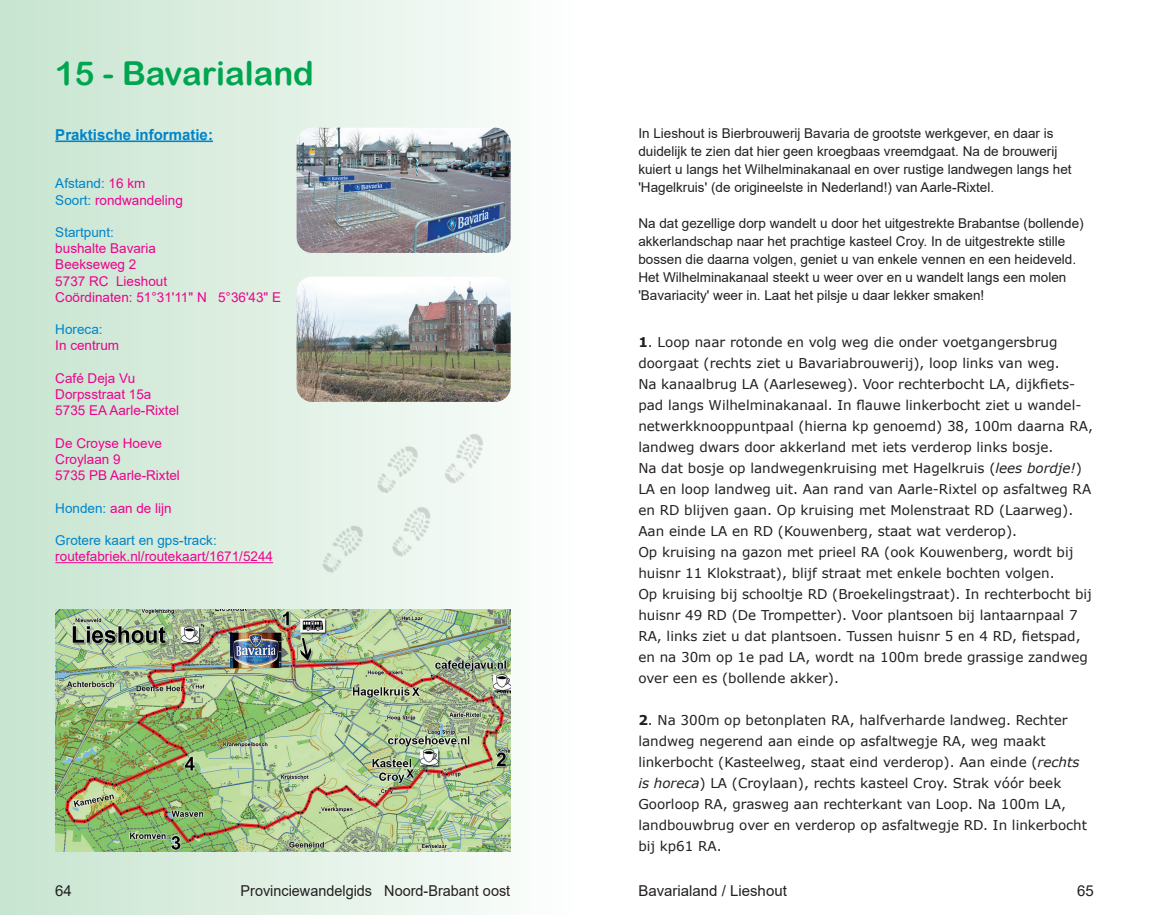
<style>
.page{position:relative;width:1149px;height:915px;background:#fff}
.page>*{position:absolute;margin:0;border:0;box-sizing:border-box;transform-origin:0 0}
.t1{font:33px "Arial Rounded MT Bold";color:#00a54f}
.t2{font:15px "Arial";color:#231f20;scale:.96 1}
.t3{font:15px "Arial";color:#231f20}
.t4{font:700 15px "Arial";color:#0084ca}
.t5{font:13.5px/21px "Verdana";color:#231f20}
.t6{font:13.5px/18px "Arial";color:#231f20}
.t7{font:13.5px/16.2px "Arial";color:#ed028c}
.t8{font:13.5px "Arial";color:#0084ca}
.s1{color:#0084ca}
.s2{font-weight:700}
.s3{font-style:italic}
</style>
<div class="page">
<div style="left:0;top:0;width:574px;height:914px;background:linear-gradient(to right,#c7e4cf,#fcfdfc)"></div>
<hr style="left:55px;top:140px;width:158px;height:2px;background:#0084ca">
<hr style="left:55px;top:562px;width:218px;height:1px;background:#ed028c">
<img style="left:296px;top:276px;width:214px;height:126px">
<img style="left:305px;top:402px;width:196px;height:203px">
<img style="left:296px;top:128px;width:214px;height:125px">
<img style="left:55px;top:609px;width:455px;height:241px">
<h1 class="t1" style="left:55px;top:53px;width:260px">15 - Bavarialand</h1>
<p class="t4" style="left:55px;top:124px;width:159px">Praktische informatie:</p>
<p class="t7" style="left:55px;top:175px;width:129px"><span class="s1">Afstand:</span> 16 km<br><span class="s1">Soort:</span> rondwandeling</p>
<p class="t8" style="left:55px;top:223px;width:60px">Startpunt:</p>
<p class="t7" style="left:55px;top:240px;width:227px">bushalte Bavaria<br>Beekseweg 2<br>5737 RC Lieshout<br>Coördinaten: 51°31'11" N 5°36'43" E</p>
<p class="t8" style="left:55px;top:320px;width:49px">Horeca:</p>
<p class="t7" style="left:55px;top:337px;width:65px">In centrum</p>
<p class="t7" style="left:55px;top:370px;width:125px">Café Deja Vu<br>Dorpsstraat 15a<br>5735 EA Aarle-Rixtel</p>
<p class="t7" style="left:55px;top:434px;width:126px">De Croyse Hoeve<br>Croylaan 9<br>5735 PB Aarle-Rixtel</p>
<p class="t7" style="left:55px;top:499px;width:118px"><span class="s1">Honden:</span> aan de lijn</p>
<p class="t8" style="left:55px;top:531px;width:163px">Grotere kaart en gps-track:</p>
<p class="t7" style="left:55px;top:548px;width:219px">routefabriek.nl/routekaart/1671/5244</p>
<p class="t6" style="left:638px;top:124px;width:434px">In Lieshout is Bierbrouwerij Bavaria de grootste werkgever, en daar is duidelijk te zien dat hier geen kroegbaas vreemdgaat. Na de brouwerij kuiert u langs het Wilhelminakanaal en over rustige landwegen langs het 'Hagelkruis' (de origineelste in Nederland!) van Aarle-Rixtel.</p>
<p class="t6" style="left:638px;top:214px;width:446px">Na dat gezellige dorp wandelt u door het uitgestrekte Brabantse (bollende) akkerlandschap naar het prachtige kasteel Croy. In de uitgestrekte stille bossen die daarna volgen, geniet u van enkele vennen en een heideveld.<br>Het Wilhelminakanaal steekt u weer over en u wandelt langs een molen 'Bavariacity' weer in. Laat het pilsje u daar lekker smaken!</p>
<p class="t5" style="left:638px;top:331px;width:456px"><span class="s2">1</span>. Loop naar rotonde en volg weg die onder voetgangersbrug doorgaat (rechts ziet u Bavariabrouwerij), loop links van weg.<br>Na kanaalbrug LA (Aarleseweg). Voor rechterbocht LA, dijkfiets&shy;pad langs Wilhelminakanaal. In flauwe linkerbocht ziet u wandel&shy;netwerkknooppuntpaal (hierna kp genoemd) 38, 100m daarna RA, landweg dwars door akkerland met iets verderop links bosje.<br>Na dat bosje op landwegenkruising met Hagelkruis (<span class="s3">lees bordje!</span>)<br>LA en loop landweg uit. Aan rand van Aarle-Rixtel op asfaltweg RA en RD blijven gaan. Op kruising met Molenstraat RD (Laarweg).<br>Aan einde LA en RD (Kouwenberg, staat wat verderop).<br>Op kruising na gazon met prieel RA (ook Kouwenberg, wordt bij huisnr 11 Klokstraat), blijf straat met enkele bochten volgen.<br>Op kruising bij schooltje RD (Broekelingstraat). In rechterbocht bij huisnr 49 RD (De Trompetter). Voor plantsoen bij lantaarnpaal 7<br>RA, links ziet u dat plantsoen. Tussen huisnr 5 en 4 RD, fietspad, en na 30m op 1e pad LA, wordt na 100m brede grassige zandweg over een es (bollende akker).</p>
<p class="t5" style="left:638px;top:709px;width:450px"><span class="s2">2</span>. Na 300m op betonplaten RA, halfverharde landweg. Rechter landweg negerend aan einde op asfaltwegje RA, weg maakt linkerbocht (Kasteelweg, staat eind verderop). Aan einde (<span class="s3">rechts is horeca</span>) LA (Croylaan), rechts kasteel Croy. Strak vóór beek Goorloop RA, grasweg aan rechterkant van Loop. Na 100m LA, landbouwbrug over en verderop op asfaltwegje RD. In linkerbocht bij kp61 RA.</p>
<p class="t3" style="left:55px;top:880px;width:18px">64</p>
<p class="t3" style="left:638px;top:880px;width:150px">Bavarialand / Lieshout</p>
<p class="t3" style="left:1076px;top:880px;width:18px">65</p>
<p class="t2" style="left:240px;top:880px;width:282px">Provinciewandelgids Noord-Brabant oost</p>
</div>
